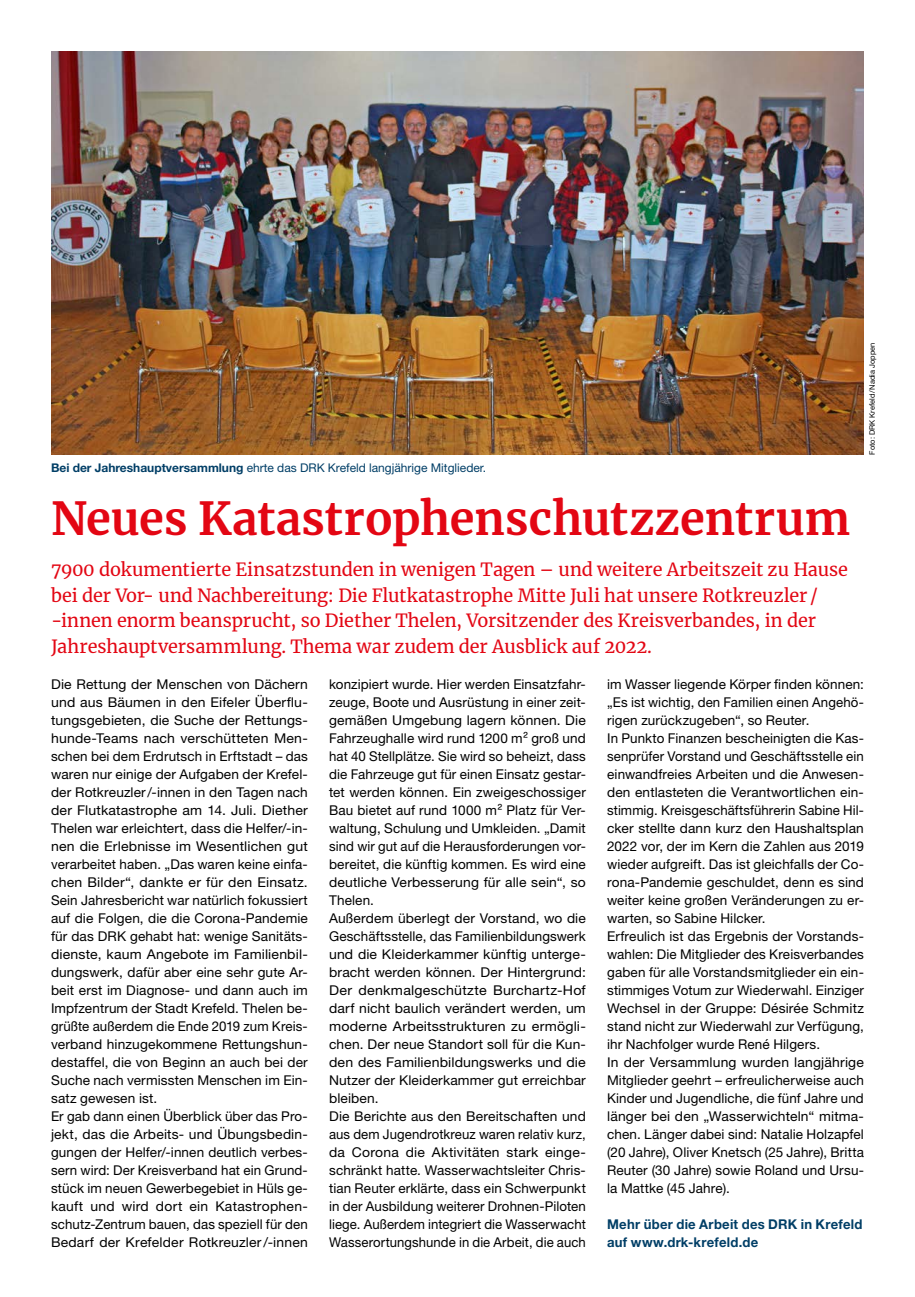
<style>
.page{position:relative;width:915px;height:1297px;background:#fff}
.page>*{position:absolute;margin:0;border:0;box-sizing:border-box;transform-origin:0 0}
.MGB_Headline{font:700 45px "Merriweather";color:#e30613}
.MGB_Subline{font:18px/25.5px "Merriweather";letter-spacing:-.005em;color:#e30613}
.MGB_Copy{font:13.5px/18px "Helvetica Neue LT Pro";letter-spacing:.01em;color:#000;text-align:justify}
.MGB_Info{font:700 13.5px/18px "Helvetica Neue LT Pro";letter-spacing:.02em;color:#003e66}
.MGB_BU{font:12px "Helvetica Neue LT Pro";color:#003e66}
.MGB_Fotocredits{font:7.5px "Helvetica Neue LT Pro";color:#000}
.s1{font-weight:700}
</style>
<div class="page">
<img style="left:51px;top:51px;width:812px;height:404px">
<p class="MGB_BU" style="left:51px;top:461px;width:436px"><span class="s1">Bei der Jahreshauptversammlung</span> ehrte das DRK Krefeld langjährige Mitglieder.</p>
<p class="MGB_Fotocredits" style="left:867px;top:455px;width:114px;rotate:-90deg">Foto: DRK Krefeld/Nadia Joppen</p>
<p class="MGB_Headline" style="left:51px;top:487px;width:800px">Neues Katastrophenschutzzentrum</p>
<p class="MGB_Subline" style="left:51px;top:556px;width:798px">7900 dokumentierte Einsatzstunden in wenigen Tagen – und weitere Arbeitszeit zu Hause bei der Vor- und Nachbereitung: Die Flutkatastrophe Mitte Juli hat unsere Rotkreuzler / -innen enorm beansprucht, so Diether Thelen, Vorsitzender des Kreisverbandes, in der Jahreshauptversammlung. Thema war zudem der Ausblick auf 2022.</p>
<p class="MGB_Copy" style="left:51px;top:674px;width:258px">Die Rettung der Menschen von Dächern und aus Bäumen in den Eifeler Überflu&shy;tungsgebieten, die Suche der Rettungs&shy;hunde-Teams nach verschütteten Men&shy;schen bei dem Erdrutsch in Erftstadt – das waren nur einige der Aufgaben der Krefel&shy;der Rotkreuzler/-innen in den Tagen nach der Flutkatastrophe am 14. Juli. Diether Thelen war erleichtert, dass die Helfer/-in&shy;nen die Erlebnisse im Wesentlichen gut verarbeitet haben. „Das waren keine einfa&shy;chen Bilder“, dankte er für den Einsatz.<br>Sein Jahresbericht war natürlich fokussiert auf die Folgen, die die Corona-Pandemie für das DRK gehabt hat: wenige Sanitäts&shy;dienste, kaum Angebote im Familienbil&shy;dungswerk, dafür aber eine sehr gute Ar&shy;beit erst im Diagnose- und dann auch im Impfzentrum der Stadt Krefeld. Thelen be&shy;grüßte außerdem die Ende 2019 zum Kreis&shy;verband hinzugekommene Rettungshun&shy;destaffel, die von Beginn an auch bei der Suche nach vermissten Menschen im Ein&shy;satz gewesen ist.</p>
<p class="MGB_Copy" style="left:51px;top:1106px;width:258px">Er gab dann einen Überblick über das Pro&shy;jekt, das die Arbeits- und Übungsbedin&shy;gungen der Helfer/-innen deutlich verbes&shy;sern wird: Der Kreisverband hat ein Grund&shy;stück im neuen Gewerbegebiet in Hüls ge&shy;kauft und wird dort ein Katastrophen&shy;schutz-Zentrum bauen, das speziell für den Bedarf der Krefelder Rotkreuzler/-innen</p>
<p class="MGB_Copy" style="left:329px;top:674px;width:258px">konzipiert wurde. Hier werden Einsatzfahr&shy;zeuge, Boote und Ausrüstung in einer zeit&shy;gemäßen Umgebung lagern können. Die Fahrzeughalle wird rund 1200 m² groß und hat 40 Stellplätze. Sie wird so beheizt, dass die Fahrzeuge gut für einen Einsatz gestar&shy;tet werden können. Ein zweigeschossiger Bau bietet auf rund 1000 m² Platz für Ver&shy;waltung, Schulung und Umkleiden. „Damit sind wir gut auf die Herausforderungen vor&shy;bereitet, die künftig kommen. Es wird eine deutliche Verbesserung für alle sein“, so Thelen.</p>
<p class="MGB_Copy" style="left:329px;top:908px;width:258px">Außerdem überlegt der Vorstand, wo die Geschäftsstelle, das Familienbildungswerk und die Kleiderkammer künftig unterge&shy;bracht werden können. Der Hintergrund:<br>Der denkmalgeschützte Burchartz-Hof darf nicht baulich verändert werden, um moderne Arbeitsstrukturen zu ermögli&shy;chen. Der neue Standort soll für die Kun&shy;den des Familienbildungswerks und die Nutzer der Kleiderkammer gut erreichbar bleiben.</p>
<p class="MGB_Copy" style="left:329px;top:1106px;width:258px">Die Berichte aus den Bereitschaften und aus dem Jugendrotkreuz waren relativ kurz, da Corona die Aktivitäten stark einge&shy;schränkt hatte. Wasserwachtsleiter Chris&shy;tian Reuter erklärte, dass ein Schwerpunkt in der Ausbildung weiterer Drohnen-Piloten liege. Außerdem integriert die Wasserwacht Wasserortungshunde in die Arbeit, die auch</p>
<p class="MGB_Copy" style="left:607px;top:674px;width:258px">im Wasser liegende Körper finden können: „Es ist wichtig, den Familien einen Angehö&shy;rigen zurückzugeben“, so Reuter.</p>
<p class="MGB_Copy" style="left:607px;top:728px;width:258px">In Punkto Finanzen bescheinigten die Kas&shy;senprüfer Vorstand und Geschäftsstelle ein einwandfreies Arbeiten und die Anwesen&shy;den entlasteten die Verantwortlichen ein&shy;stimmig. Kreisgeschäftsführerin Sabine Hil&shy;cker stellte dann kurz den Haushaltsplan 2022 vor, der im Kern die Zahlen aus 2019 wieder aufgreift. Das ist gleichfalls der Co&shy;rona-Pandemie geschuldet, denn es sind weiter keine großen Veränderungen zu er&shy;warten, so Sabine Hilcker.</p>
<p class="MGB_Copy" style="left:607px;top:926px;width:258px">Erfreulich ist das Ergebnis der Vorstands&shy;wahlen: Die Mitglieder des Kreisverbandes gaben für alle Vorstandsmitglieder ein ein&shy;stimmiges Votum zur Wiederwahl. Einziger Wechsel in der Gruppe: Désirée Schmitz stand nicht zur Wiederwahl zur Verfügung, ihr Nachfolger wurde René Hilgers.</p>
<p class="MGB_Copy" style="left:607px;top:1052px;width:258px">In der Versammlung wurden langjährige Mitglieder geehrt – erfreulicherweise auch Kinder und Jugendliche, die fünf Jahre und länger bei den „Wasserwichteln“ mitma&shy;chen. Länger dabei sind: Natalie Holzapfel (20 Jahre), Oliver Knetsch (25 Jahre), Britta Reuter (30 Jahre) sowie Roland und Ursu&shy;la Mattke (45 Jahre).</p>
<p class="MGB_Info" style="left:607px;top:1214px;width:257px">Mehr über die Arbeit des DRK in Krefeld auf www.drk-krefeld.de</p>
</div>
